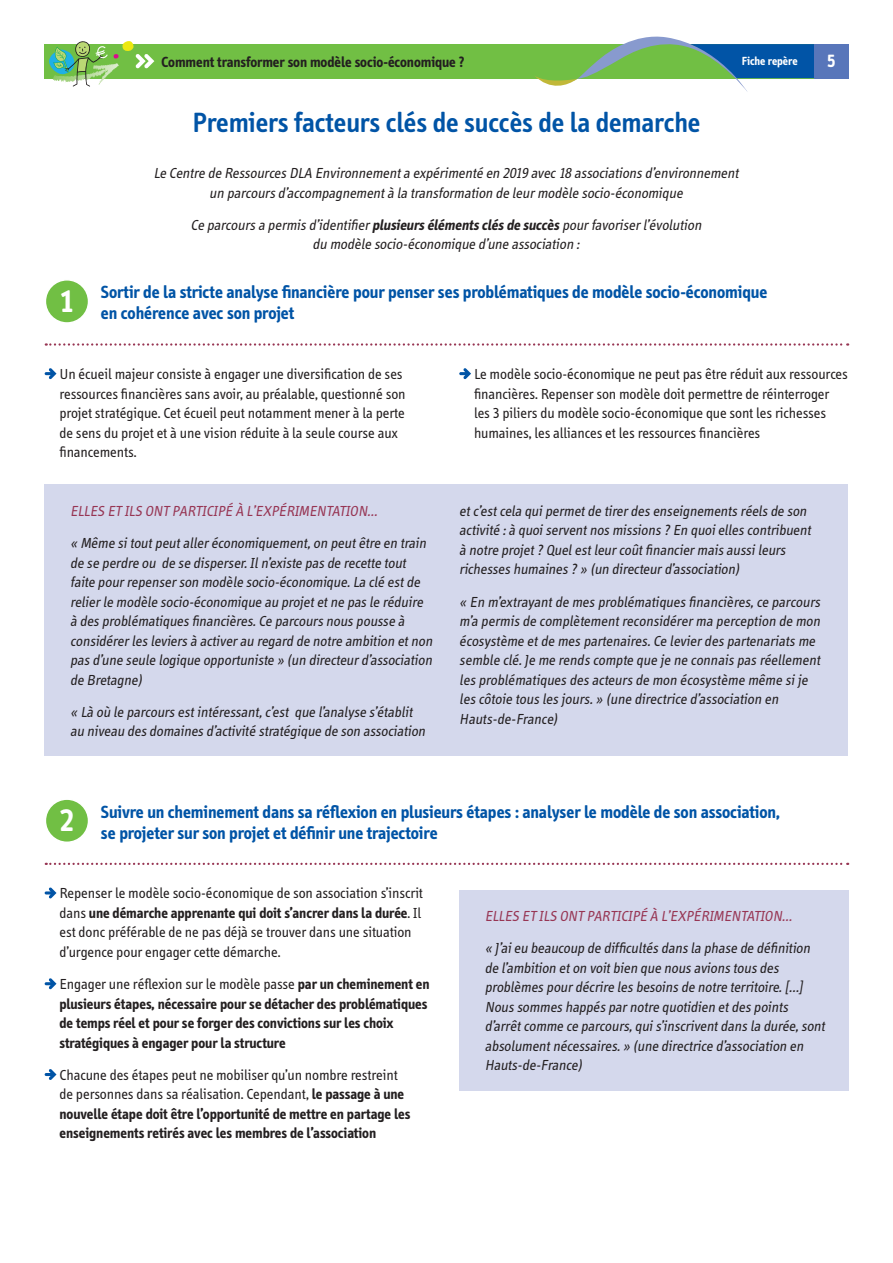
<style>
.page{position:relative;width:893px;height:1263px;background:#fff}
.page>*{position:absolute;margin:0;border:0;box-sizing:border-box;transform-origin:0 0}
.t1{font:700 31.8px "Info";color:#fff}
.t2{font:600 28.5px "Info";color:#0154a6}
.t3{font:700 18px/21px "Info";color:#0154a6}
.t4{font:700 18px "Info";color:#fff}
.t5{font:italic 15px/19.5px "Info";color:#231f20}
.t6{font:15px/19.5px "Info";color:#231f20}
.t7{font:700 15px/19.5px "Info";color:#231f20}
.t8{font:italic 15px "Info";color:#973553}
.t9{font:700 12px "Info";color:#fff}
.s1{font-weight:700}
.s2{font-weight:400}
</style>
<div class="page">
<div style="left:45px;top:44px;width:782px;height:34px;background:#71bf44"></div>
<div style="left:814px;top:44px;width:34px;height:34px;background:#5876ba"></div>
<svg style="left:534px;top:36px;width:280px;height:56px"></svg>
<svg style="left:48px;top:41px;width:106px;height:46px"></svg>
<div style="left:45px;top:485px;width:803px;height:271px;background:#d4d8ec"></div>
<svg style="left:46px;top:343px;width:802px;height:3px"></svg>
<svg style="left:46px;top:863px;width:802px;height:2px"></svg>
<svg style="left:45px;top:368px;width:12px;height:11px"></svg>
<svg style="left:459px;top:368px;width:12px;height:11px"></svg>
<svg style="left:45px;top:887px;width:12px;height:11px"></svg>
<svg style="left:45px;top:978px;width:12px;height:11px"></svg>
<svg style="left:45px;top:1069px;width:12px;height:11px"></svg>
<div style="left:45px;top:280px;width:44px;height:43px;background:#71bf44;border-radius:50%"></div>
<div style="left:45px;top:279px;width:44px;height:45px;border:2px solid #fff;border-radius:50%"></div>
<div style="left:45px;top:799px;width:44px;height:43px;background:#71bf44;border-radius:50%"></div>
<div style="left:45px;top:798px;width:44px;height:45px;border:2px solid #fff;border-radius:50%"></div>
<div style="left:459px;top:890px;width:389px;height:200px;background:#d4d8ec"></div>
<p class="t7" style="left:162px;top:52px;width:304px">Comment transformer son modèle socio-économique ?</p>
<p class="t9" style="left:742px;top:54px;width:57px">Fiche repère</p>
<p class="t4" style="left:827px;top:51px;width:10px">5</p>
<p class="t2" style="left:193px;top:106px;width:509px">Premiers facteurs clés de succès de la demarche</p>
<p class="t1" style="left:59px;top:283px;width:17px">1</p>
<p class="t5" style="left:153px;top:164px;width:589px;text-align:center">Le Centre de Ressources DLA Environnementa expérimenté en 2019 avec18 associations d’environnement un parcours d’accompagnementà la transformation de leurmodèle socio-économique</p>
<p class="t5" style="left:191px;top:215px;width:515px;text-align:center">Ce parcours a permis d’identifier<span class="s1">plusieursélémentsclésde succès</span>pourfavoriserl’évolution du modèle socio-économique d’une association :</p>
<p class="t3" style="left:101px;top:282px;width:668px">Sortir de la stricte analyse financière pour penser ses problématiques de modèle socio-économique en cohérence avec son projet</p>
<p class="t6" style="left:59px;top:365px;width:348px">Un écueil majeur consiste à engager une diversification de ses ressources financières sans avoir, au préalable, questionné son projet stratégique. Cet écueil peut notamment mener à la perte de sens du projet et à une vision réduite à la seule course aux financements.</p>
<p class="t6" style="left:474px;top:365px;width:375px">Le modèle socio-économique ne peut pas être réduit aux ressources financières. Repenser son modèle doit permettre de réinterroger les 3 piliers du modèle socio-économique que sont les richesses humaines, les alliances et les ressources financières</p>
<p class="t8" style="left:70px;top:503px;width:311px">ELLES ET ILS ONT PARTICIPÉ À L’EXPÉRIMENTATION…</p>
<p class="t5" style="left:70px;top:534px;width:366px">« Même sitoutpeutalleréconomiquement,on peutêtre en train de se perdre ou de se disperser.Iln’existe pas de recette tout faite pourrepenserson modèle socio-économique.La clé estde relierle modèle socio-économique au projetetne pas le réduire à des problématiques financières.Ce parcours nous pousse à considérerles leviers à activerau regard de notre ambition etnon pas d’une seule logique opportuniste » (un directeurd’association de Bretagne)</p>
<p class="t5" style="left:70px;top:702px;width:359px">« Là où le parcours estintéressant,c’est que l’analyse s’établit au niveau des domaines d’activité stratégique de son association</p>
<p class="t5" style="left:459px;top:501px;width:356px">etc’estcela quipermetde tirerdes enseignements réels de son activité :à quoiserventnos missions ? En quoielles contribuent à notre projet? Quelestleurcoûtfinanciermais aussileurs richesses humaines ? » (un directeurd’association)</p>
<p class="t5" style="left:459px;top:592px;width:365px">« En m’extrayantde mes problématiques financières,ce parcours m’a permis de complètementreconsidérerma perception de mon écosystème etde mes partenaires.Ce levierdes partenariats me semble clé.Je me rends compte que je ne connais pas réellement les problématiques des acteurs de mon écosystème même sije les côtoie tous les jours. » (une directrice d’association en Hauts-de-France)</p>
<p class="t1" style="left:59px;top:802px;width:17px">2</p>
<p class="t3" style="left:101px;top:801px;width:680px">Suivre un cheminement dans sa réflexion en plusieurs étapes : analyser le modèle de son association, se projeter sur son projet et définir une trajectoire</p>
<p class="t6" style="left:59px;top:884px;width:365px">Repenser le modèle socio-économique de son association s’inscrit dans <span class="s1">une démarche apprenante qui doit s’ancrer dans la durée</span>. Il est donc préférable de ne pas déjà se trouver dans une situation d’urgence pour engager cette démarche.</p>
<p class="t7" style="left:59px;top:974px;width:372px"><span class="s2">Engager une réflexion sur le modèle passe</span> par un cheminement en plusieurs étapes, nécessaire pour se détacher des problématiques de temps réel et pour se forger des convictions sur les choix stratégiques à engager pour la structure</p>
<p class="t7" style="left:59px;top:1065px;width:352px"><span class="s2">Chacune des étapes peut ne mobiliser qu’un nombre restreint de personnes dans sa réalisation. Cependant,</span> le passage à une nouvelle étape doit être l’opportunité de mettre en partage les enseignements retirés avec les membres de l’association</p>
<p class="t8" style="left:485px;top:908px;width:311px">ELLES ET ILS ONT PARTICIPÉ À L’EXPÉRIMENTATION…</p>
<p class="t5" style="left:485px;top:939px;width:344px">« J’aieu beaucoup de difficultés dans la phase de définition de l’ambition eton voitbien que nous avions tous des problèmes pourdécrire les besoins de notre territoire.[…] Nous sommes happés parnotre quotidien etdes points d’arrêtcomme ce parcours,quis’inscriventdans la durée,sont absolumentnécessaires. » (une directrice d’association en Hauts-de-France)</p>
</div>
